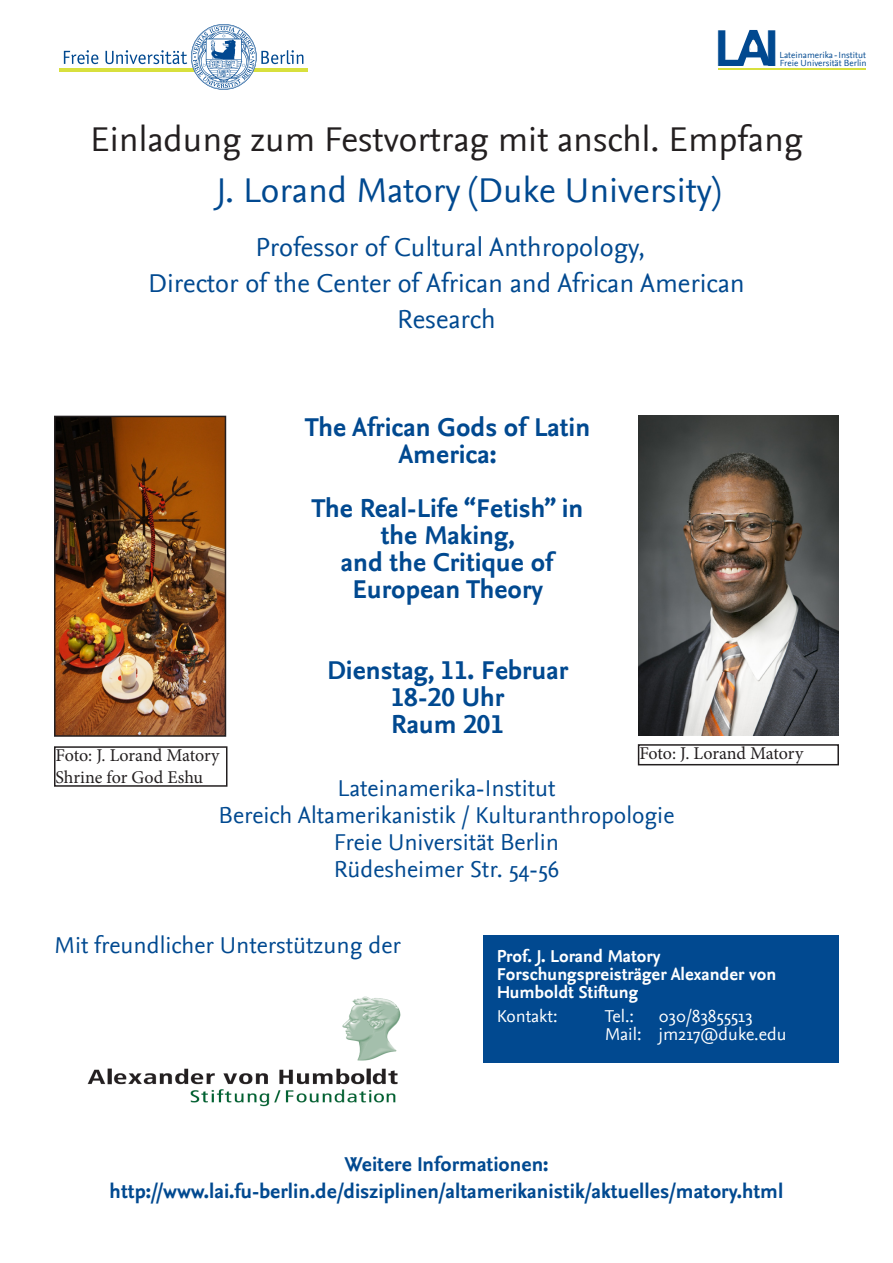
<style>
.page{position:relative;width:893px;height:1263px;background:#fff}
.page>*{position:absolute;margin:0;border:0;box-sizing:border-box;transform-origin:0 0}
.t1{font:700 49.65px "Arial";color:#014990}
.t2{font:36px "Nexus Sans";color:#231f20}
.t3{font:36px "Nexus Sans";color:#014990}
.t4{font:700 27px/27px "Nexus Sans TF";color:#014990;text-align:center}
.t5{font:27px "Nexus Sans";color:#014990}
.t6{font:24px "Nexus Sans";color:#014990}
.t7{font:700 21px "Nexus Sans TF";color:#014990}
.t8{font:700 18px "Nexus Sans";color:#fff}
.t9{font:18px "Minion Pro";letter-spacing:-.005em;color:#231f20}
.t10{font:18px "Nexus Sans";color:#fff}
.t11{font:9.3px/8.2px "Nexus Sans";color:#014990}
</style>
<div class="page">
<hr style="left:718px;top:68px;width:148px;height:2px;background:#d8e03d">
<svg style="left:736px;top:30px;width:35px;height:35px"></svg>
<svg style="left:64px;top:50px;width:34px;height:14px"></svg>
<hr style="left:59px;top:68px;width:249px;height:3px;background:#d8e03d">
<svg style="left:105px;top:24px;width:198px;height:66px"></svg>
<img style="left:87px;top:996px;width:314px;height:111px">
<div style="left:54px;top:746px;width:173px;height:41px;border:2px solid #231f20"></div>
<div style="left:638px;top:744px;width:201px;height:21px;border:2px solid #231f20"></div>
<div style="left:484px;top:935px;width:355px;height:128px;background:#014990"></div>
<img style="left:638px;top:416px;width:201px;height:319px">
<img style="left:57px;top:419px;width:166px;height:315px">
<div style="left:54px;top:416px;width:172px;height:321px;border:2px solid #231f20"></div>
<p class="t1" style="left:714px;top:15px;width:65px">L I</p>
<p class="t11" style="left:779px;top:50px;width:89px">Lateinamerika<br>Freie Universität Berlin</p>
<p class="t11" style="left:838px;top:51px;width:29px">Institut</p>
<p class="t2" style="left:90px;top:119px;width:714px">Einladung zum Festvortrag mit anschl. Empfang</p>
<p class="t3" style="left:216px;top:170px;width:506px">J. Lorand Matory (Duke University)</p>
<p class="t5" style="left:255px;top:232px;width:391px">Professor of Cultural Anthropology,</p>
<p class="t5" style="left:148px;top:268px;width:598px">Director of the Center of African and African American</p>
<p class="t5" style="left:397px;top:304px;width:100px">Research</p>
<p class="t4" style="left:305px;top:413px;width:287px">The African Gods of Latin<br>America:</p>
<p class="t4" style="left:312px;top:494px;width:273px">The Real-Life “Fetish” in the Making,</p>
<p class="t4" style="left:341px;top:548px;width:214px">and the Critique of</p>
<p class="t4" style="left:352px;top:575px;width:192px">European Theory</p>
<p class="t4" style="left:327px;top:656px;width:243px">Dienstag, 11. Februar</p>
<p class="t4" style="left:391px;top:683px;width:115px">18-20 Uhr</p>
<p class="t4" style="left:391px;top:710px;width:114px">Raum 201</p>
<p class="t9" style="left:639px;top:741px;width:165px">Foto: J. Lorand Matory</p>
<p class="t9" style="left:56px;top:743px;width:165px">Foto: J. Lorand Matory</p>
<p class="t9" style="left:56px;top:765px;width:149px">Shrine for God Eshu</p>
<p class="t6" style="left:338px;top:774px;width:219px">Lateinamerika-Institut</p>
<p class="t6" style="left:219px;top:801px;width:457px">Bereich Altamerikanistik / Kulturanthropologie</p>
<p class="t6" style="left:334px;top:828px;width:227px">Freie Universität Berlin</p>
<p class="t6" style="left:334px;top:855px;width:227px">Rüdesheimer Str. 54-56</p>
<p class="t6" style="left:54px;top:932px;width:348px">Mit freundlicher Unterstützung der</p>
<p class="t8" style="left:497px;top:945px;width:165px">Prof. J. Lorand Matory</p>
<p class="t8" style="left:497px;top:963px;width:281px">Forschungspreisträger Alexander von</p>
<p class="t8" style="left:497px;top:981px;width:143px">Humboldt Stiftung</p>
<p class="t10" style="left:497px;top:1005px;width:62px">Kontakt:</p>
<p class="t10" style="left:605px;top:1005px;width:31px">Tel.:</p>
<p class="t10" style="left:659px;top:1005px;width:95px">030/83855513</p>
<p class="t10" style="left:605px;top:1023px;width:183px">Mail: jm217@duke.edu</p>
<p class="t7" style="left:344px;top:1152px;width:206px">Weitere Informationen:</p>
<p class="t7" style="left:110px;top:1179px;width:675px">http://www.lai.fu-berlin.de/disziplinen/altamerikanistik/aktuelles/matory.html</p>
</div>
